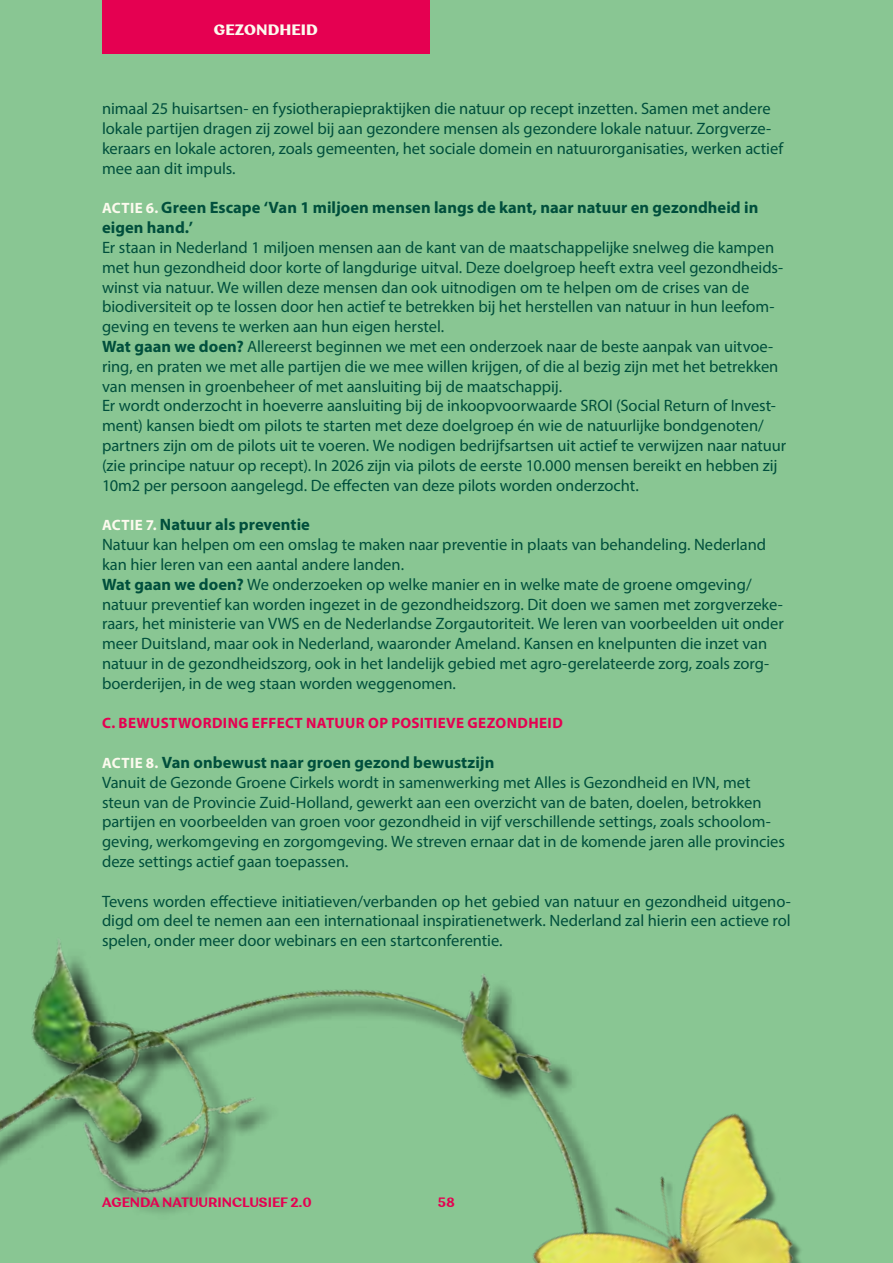
<style>
.page{position:relative;width:893px;height:1263px;background:#89c693}
.page>*{position:absolute;margin:0;border:0;box-sizing:border-box;transform-origin:0 0}
.t1{font:16.5px/19.8px "Myriad Pro";color:#004f3c}
.t2{font:700 16.5px/19.8px "Myriad Pro";color:#004f3c}
.t3{font:700 15px "Myriad Pro";letter-spacing:.03em;color:#e50051}
.t4{font:800 15px "Garbata";letter-spacing:.005em;color:#fcfaee}
.t5{font:700 13.5px "Garbata";color:#e50051}
.s1{font-size:15px;color:#fcfaee}
.s2{font-weight:700}
.s3{font-weight:700;font-size:15px;color:#fcfaee}
</style>
<div class="page">
<div style="left:102px;top:0;width:327px;height:53px;background:#e50051"></div>
<img style="left:0;top:940px;width:532px;height:273px">
<img style="left:492px;top:1047px;width:309px;height:216px">
<p class="t4" style="left:214px;top:18px;width:106px">GEZONDHEID</p>
<p class="t1" style="left:102px;top:99px;width:683px">nimaal 25 huisartsen- en fysiotherapiepraktijken die natuur op recept inzetten. Samen met andere lokale partijen dragen zij zowel bij aan gezondere mensen als gezondere lokale natuur. Zorgverze&shy;keraars en lokale actoren, zoals gemeenten, het sociale domein en natuurorganisaties, werken actief mee aan dit impuls.</p>
<p class="t2" style="left:102px;top:197px;width:658px"><span class="s1">ACTIE 6.</span> Green Escape ‘Van 1 miljoen mensen langs de kant, naar natuur en gezondheid in eigen hand.’</p>
<p class="t1" style="left:102px;top:237px;width:686px">Er staan in Nederland 1 miljoen mensen aan de kant van de maatschappelijke snelweg die kampen met hun gezondheid door korte of langdurige uitval. Deze doelgroep heeft extra veel gezondheids&shy;winst via natuur. We willen deze mensen dan ook uitnodigen om te helpen om de crises van de biodiversiteit op te lossen door hen actief te betrekken bij het herstellen van natuur in hun leefom&shy;geving en tevens te werken aan hun eigen herstel.<br><span class="s2">Wat gaan we doen?</span> Allereerst beginnen we met een onderzoek naar de beste aanpak van uitvoe&shy;ring, en praten we met alle partijen die we mee willen krijgen, of die al bezig zijn met het betrekken van mensen in groenbeheer of met aansluiting bij de maatschappij.<br>Er wordt onderzocht in hoeverre aansluiting bij de inkoopvoorwaarde SROI (Social Return of Invest&shy;ment) kansen biedt om pilots te starten met deze doelgroep én wie de natuurlijke bondgenoten/ partners zijn om de pilots uit te voeren. We nodigen bedrijfsartsen uit actief te verwijzen naar natuur (zie principe natuur op recept). In 2026 zijn via pilots de eerste 10.000 mensen bereikt en hebben zij 10m2 per persoon aangelegd. De effecten van deze pilots worden onderzocht.</p>
<p class="t1" style="left:102px;top:515px;width:683px"><span class="s3">ACTIE 7.</span> <span class="s2">Natuur als preventie<br></span>Natuur kan helpen om een omslag te maken naar preventie in plaats van behandeling. Nederland kan hier leren van een aantal andere landen.<br><span class="s2">Wat gaan we doen?</span> We onderzoeken op welke manier en in welke mate de groene omgeving/ natuur preventief kan worden ingezet in de gezondheidszorg. Dit doen we samen met zorgverzeke&shy;raars, het ministerie van VWS en de Nederlandse Zorgautoriteit. We leren van voorbeelden uit onder meer Duitsland, maar ook in Nederland, waaronder Ameland. Kansen en knelpunten die inzet van natuur in de gezondheidszorg, ook in het landelijk gebied met agro-gerelateerde zorg, zoals zorg&shy;boerderijen, in de weg staan worden weggenomen.</p>
<p class="t3" style="left:102px;top:713px;width:462px">C. BEWUSTWORDING EFFECT NATUUR OP POSITIEVE GEZONDHEID</p>
<p class="t1" style="left:102px;top:752px;width:684px"><span class="s3">ACTIE 8.</span> <span class="s2">Van onbewust naar groen gezond bewustzijn<br></span>Vanuit de Gezonde Groene Cirkels wordt in samenwerking met Alles is Gezondheid en IVN, met steun van de Provincie Zuid-Holland, gewerkt aan een overzicht van de baten, doelen, betrokken partijen en voorbeelden van groen voor gezondheid in vijf verschillende settings, zoals schoolom&shy;geving, werkomgeving en zorgomgeving. We streven ernaar dat in de komende jaren alle provincies deze settings actief gaan toepassen.</p>
<p class="t1" style="left:102px;top:891px;width:690px;text-align:justify">Tevens worden effectieve initiatieven/verbanden op het gebied van natuur en gezondheid uitgeno&shy;digd om deel te nemen aan een internationaal inspiratienetwerk. Nederland zal hierin een actieve rol spelen, onder meer door webinars en een startconferentie.</p>
<p class="t5" style="left:102px;top:1192px;width:211px">AGENDA NATUURINCLUSIEF 2.0</p>
<p class="t5" style="left:438px;top:1192px;width:19px">58</p>
</div>
